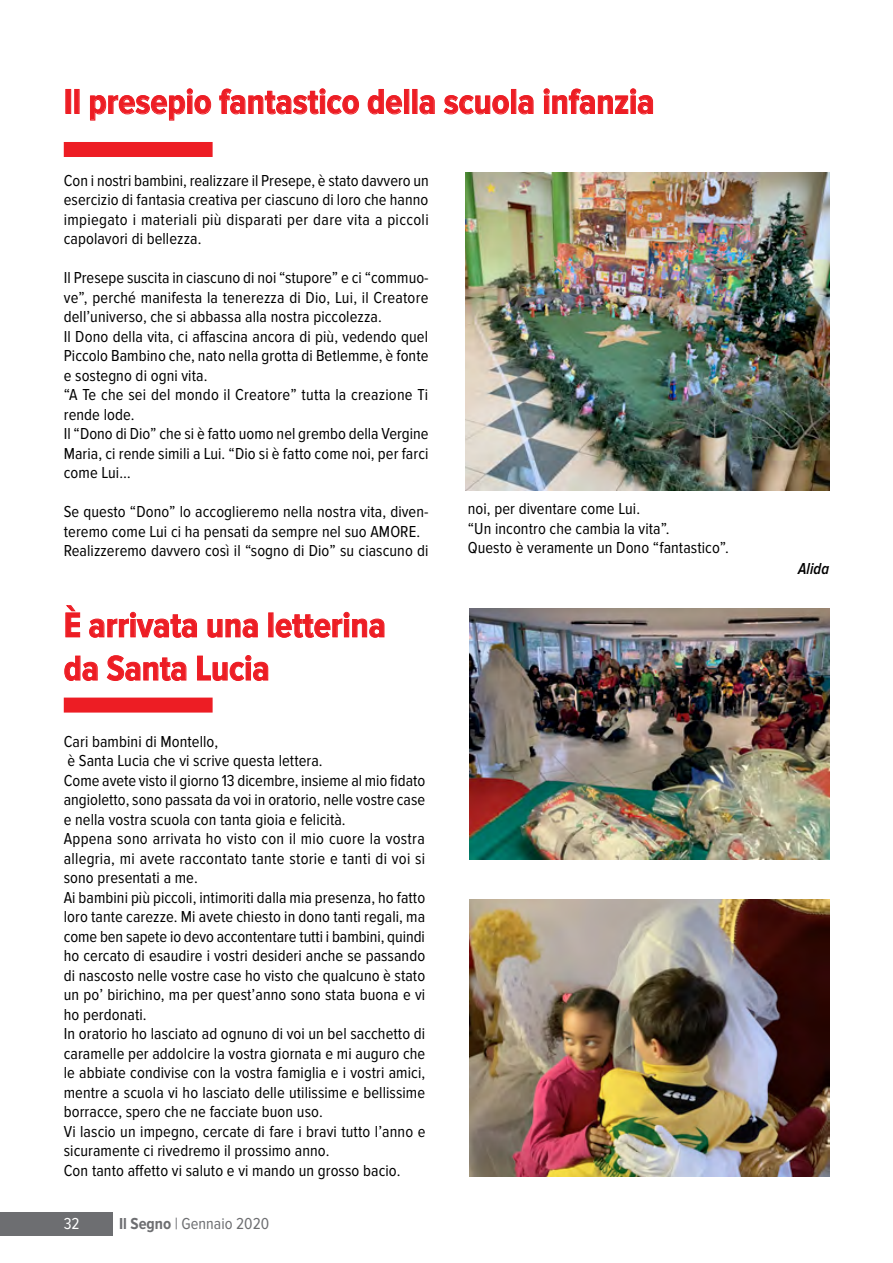
<style>
.page{position:relative;width:893px;height:1263px;background:#fff}
.page>*{position:absolute;margin:0;border:0;box-sizing:border-box;transform-origin:0 0}
.t1{font:700 36px "Proxima Nova Cond";color:#ed1d24}
.t2{font:16.5px/19.5px "Proxima Nova Cond";letter-spacing:.005em;color:#000;text-align:justify}
.t3{font:16.5px "Proxima Nova Cond";color:#6d6e71}
.t4{font:italic 600 16.5px "Proxima Nova Cond";letter-spacing:.005em;color:#000;scale:.95 1}
.t5{font:16.5px "Proxima Nova Cond";color:#fff}
.s1{font-weight:700}
</style>
<div class="page">
<div style="left:0;top:1212px;width:113px;height:23px;background:#6d6e71"></div>
<div style="left:66px;top:89px;width:5px;height:24px;border:1px solid #ed1d24"></div>
<svg style="left:90px;top:88px;width:121px;height:33px"></svg>
<svg style="left:219px;top:88px;width:140px;height:27px"></svg>
<svg style="left:367px;top:89px;width:35px;height:26px"></svg>
<div style="left:404px;top:89px;width:5px;height:24px;border:1px solid #ed1d24"></div>
<svg style="left:419px;top:95px;width:16px;height:20px"></svg>
<svg style="left:444px;top:95px;width:65px;height:20px"></svg>
<div style="left:511px;top:89px;width:5px;height:24px;border:1px solid #ed1d24"></div>
<svg style="left:518px;top:95px;width:16px;height:20px"></svg>
<svg style="left:543px;top:88px;width:110px;height:27px"></svg>
<div style="left:64px;top:142px;width:149px;height:15px;background:#ed1d24"></div>
<img style="left:466px;top:173px;width:363px;height:317px">
<svg style="left:65px;top:605px;width:15px;height:33px"></svg>
<svg style="left:89px;top:612px;width:108px;height:26px"></svg>
<svg style="left:207px;top:618px;width:51px;height:20px"></svg>
<svg style="left:275px;top:612px;width:110px;height:26px"></svg>
<svg style="left:64px;top:655px;width:34px;height:26px"></svg>
<svg style="left:107px;top:655px;width:80px;height:26px"></svg>
<svg style="left:197px;top:655px;width:72px;height:26px"></svg>
<div style="left:64px;top:697px;width:149px;height:15px;background:#ed1d24"></div>
<img style="left:470px;top:608px;width:359px;height:251px">
<img style="left:470px;top:899px;width:359px;height:278px">
<p class="t1" style="left:64px;top:81px;width:592px">Il presepio fantastico della scuola infanzia</p>
<p class="t2" style="left:64px;top:171px;width:367px">Con i nostri bambini, realizzare il Presepe, è stato davvero un esercizio di fantasia creativa per ciascuno di loro che hanno impiegato i materiali più disparati per dare vita a piccoli capolavori di bellezza.</p>
<p class="t2" style="left:64px;top:268px;width:366px">Il Presepe suscita in ciascuno di noi “stupore” e ci “commuo&shy;ve”, perché manifesta la tenerezza di Dio, Lui, il Creatore dell’universo, che si abbassa alla nostra piccolezza.</p>
<p class="t2" style="left:64px;top:327px;width:366px">Il Dono della vita, ci affascina ancora di più, vedendo quel Piccolo Bambino che, nato nella grotta di Betlemme, è fonte e sostegno di ogni vita.</p>
<p class="t2" style="left:64px;top:385px;width:366px">“A Te che sei del mondo il Creatore” tutta la creazione Ti rende lode.</p>
<p class="t2" style="left:64px;top:424px;width:366px">Il “Dono di Dio” che si è fatto uomo nel grembo della Vergine Maria, ci rende simili a Lui. “Dio si è fatto come noi, per farci come Lui…</p>
<p class="t2" style="left:64px;top:502px;width:366px">Se questo “Dono” lo accoglieremo nella nostra vita, diven&shy;teremo come Lui ci ha pensati da sempre nel suo AMORE.</p>
<p class="t2" style="left:64px;top:541px;width:366px">Realizzeremo davvero così il “sogno di Dio” su ciascuno di</p>
<p class="t1" style="left:64px;top:605px;width:324px">È arrivata una letterina</p>
<p class="t1" style="left:64px;top:648px;width:207px">da Santa Lucia</p>
<p class="t2" style="left:64px;top:732px;width:156px">Cari bambini di Montello,</p>
<p class="t2" style="left:67px;top:751px;width:257px">è Santa Lucia che vi scrive questa lettera.</p>
<p class="t2" style="left:64px;top:771px;width:363px">Come avete visto il giorno 13 dicembre, insieme al mio fidato angioletto, sono passata da voi in oratorio, nelle vostre case e nella vostra scuola con tanta gioia e felicità.</p>
<p class="t2" style="left:64px;top:829px;width:363px">Appena sono arrivata ho visto con il mio cuore la vostra allegria, mi avete raccontato tante storie e tanti di voi si sono presentati a me.</p>
<p class="t2" style="left:64px;top:888px;width:363px">Ai bambini più piccoli, intimoriti dalla mia presenza, ho fatto loro tante carezze. Mi avete chiesto in dono tanti regali, ma come ben sapete io devo accontentare tutti i bambini, quindi ho cercato di esaudire i vostri desideri anche se passando di nascosto nelle vostre case ho visto che qualcuno è stato un po’ birichino, ma per quest’anno sono stata buona e vi ho perdonati.</p>
<p class="t2" style="left:64px;top:1024px;width:363px">In oratorio ho lasciato ad ognuno di voi un bel sacchetto di caramelle per addolcire la vostra giornata e mi auguro che le abbiate condivise con la vostra famiglia e i vostri amici, mentre a scuola vi ho lasciato delle utilissime e bellissime borracce, spero che ne facciate buon uso.</p>
<p class="t2" style="left:64px;top:1122px;width:363px">Vi lascio un impegno, cercate di fare i bravi tutto l’anno e sicuramente ci rivedremo il prossimo anno.</p>
<p class="t2" style="left:64px;top:1161px;width:338px">Con tanto affetto vi saluto e vi mando un grosso bacio.</p>
<p class="t5" style="left:64px;top:1214px;width:17px">32</p>
<p class="t3" style="left:119px;top:1214px;width:152px"><span class="s1">Il Segno</span> | Gennaio 2020</p>
<p class="t2" style="left:468px;top:500px;width:174px">noi, per diventare come Lui.</p>
<p class="t2" style="left:468px;top:519px;width:203px">“Un incontro che cambia la vita”.</p>
<p class="t2" style="left:468px;top:539px;width:263px">Questo è veramente un Dono “fantastico”.</p>
<p class="t4" style="left:798px;top:560px;width:34px">Alida</p>
</div>
